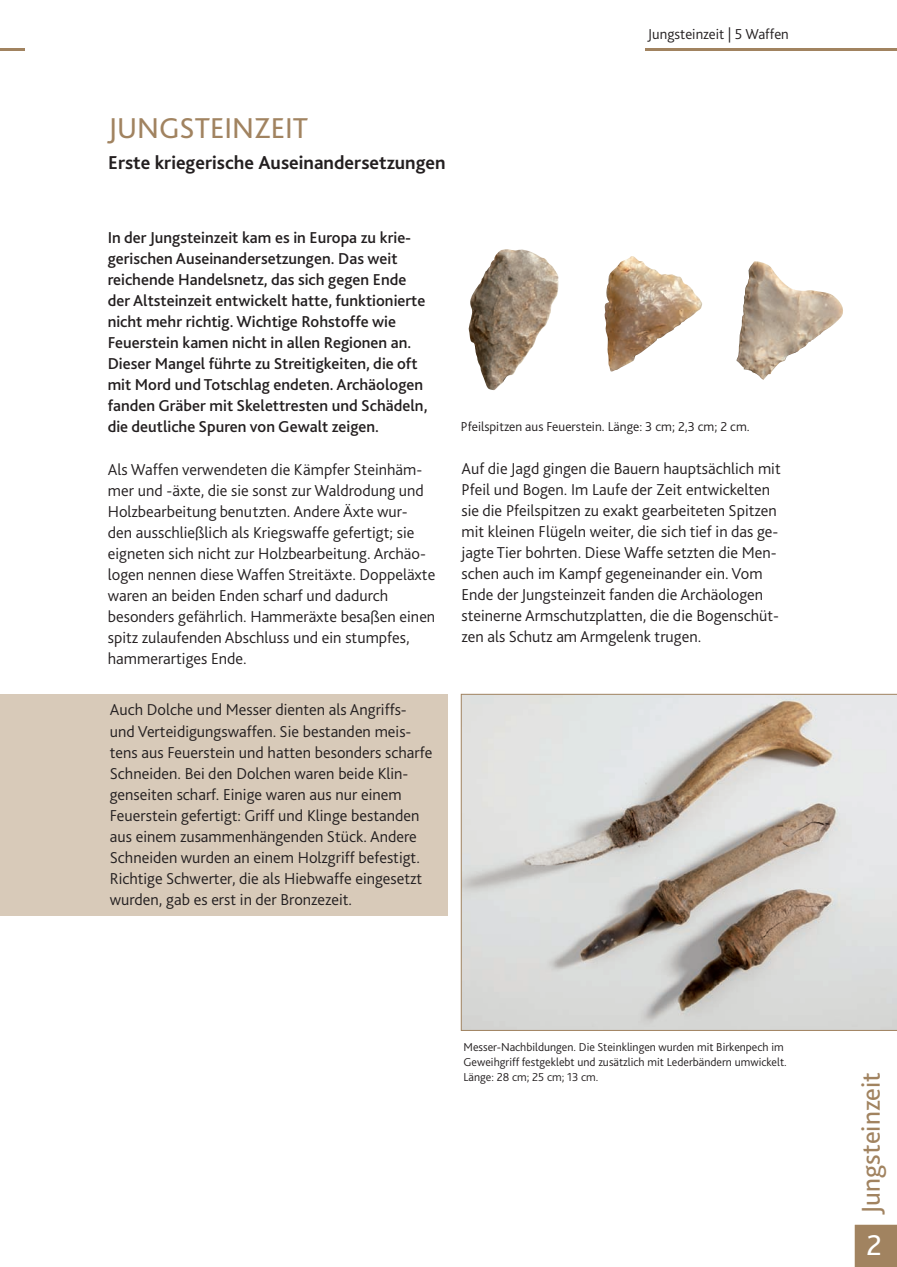
<style>
.page{position:relative;width:897px;height:1267px;background:#fff}
.page>*{position:absolute;margin:0;border:0;box-sizing:border-box;transform-origin:0 0}
.t1{font:30px "Bliss 2";color:#a18360}
.t2{font:30px "Bliss 2";color:#fff}
.t3{font:27px "Bliss 2";color:#a18360}
.t4{font:700 19.5px "Bliss 2";color:#231f20}
.t5{font:300 16.5px/21px "Bliss 2";color:#231f20}
.t6{font:500 16.5px/21px "Bliss 2";color:#231f20}
.t7{font:300 15px "Bliss 2";color:#231f20}
.t8{font:300 13.5px "Bliss 2";color:#231f20}
.t9{font:300 12px/15px "Bliss 2";color:#231f20}
</style>
<div class="page">
<hr style="left:645px;top:48px;width:251px;height:3px;background:#a18360">
<hr style="left:0;top:48px;width:24px;height:3px;background:#a18360">
<div style="left:0;top:694px;width:447px;height:222px;background:#d8cab9"></div>
<img style="left:468px;top:249px;width:287px;height:142px">
<svg style="left:461px;top:694px;width:435px;height:336px;background:#cdcac5"></svg>
<div style="left:854px;top:1224px;width:43px;height:43px;background:#a18360"></div>
<p class="t7" style="left:647px;top:24px;width:142px">Jungsteinzeit | 5 Waffen</p>
<h1 class="t1" style="left:108px;top:110px;width:201px">JUNGSTEINZEIT</h1>
<p class="t4" style="left:108px;top:150px;width:339px">Erste kriegerische Auseinandersetzungen</p>
<p class="t6" style="left:108px;top:226px;width:321px">In der Jungsteinzeit kam es in Europa zu krie&shy;gerischen Auseinandersetzungen. Das weit reichende Handelsnetz, das sich gegen Ende der Altsteinzeit entwickelt hatte, funktionierte nicht mehr richtig. Wichtige Rohstoffe wie Feuerstein kamen nicht in allen Regionen an.<br>Dieser Mangel führte zu Streitigkeiten, die oft mit Mord und Totschlag endeten. Archäologen fanden Gräber mit Skelettresten und Schädeln, die deutliche Spuren von Gewalt zeigen.</p>
<p class="t5" style="left:108px;top:458px;width:329px">Als Waffen verwendeten die Kämpfer Steinhäm&shy;mer und -äxte, die sie sonst zur Waldrodung und Holzbearbeitung benutzten. Andere Äxte wur&shy;den ausschließlich als Kriegswaffe gefertigt; sie eigneten sich nicht zur Holzbearbeitung. Archäo&shy;logen nennen diese Waffen Streitäxte. Doppeläxte waren an beiden Enden scharf und dadurch besonders gefährlich. Hammeräxte besaßen einen spitz zulaufenden Abschluss und ein stumpfes, hammerartiges Ende.</p>
<p class="t5" style="left:110px;top:699px;width:324px">Auch Dolche und Messer dienten als Angriffs&shy;und Verteidigungswaffen. Sie bestanden meis&shy;tens aus Feuerstein und hatten besonders scharfe Schneiden. Bei den Dolchen waren beide Klin&shy;genseiten scharf. Einige waren aus nur einem Feuerstein gefertigt: Griff und Klinge bestanden aus einem zusammenhängenden Stück. Andere Schneiden wurden an einem Holzgriff befestigt.<br>Richtige Schwerter, die als Hiebwaffe eingesetzt wurden, gab es erst in der Bronzezeit.</p>
<p class="t8" style="left:461px;top:418px;width:290px">Pfeilspitzen aus Feuerstein. Länge: 3 cm; 2,3 cm; 2 cm.</p>
<p class="t5" style="left:461px;top:457px;width:321px">Auf die Jagd gingen die Bauern hauptsächlich mit Pfeil und Bogen. Im Laufe der Zeit entwickelten sie die Pfeilspitzen zu exakt gearbeiteten Spitzen mit kleinen Flügeln weiter, die sich tief in das ge&shy;jagte Tier bohrten. Diese Waffe setzten die Men&shy;schen auch im Kampf gegeneinander ein. Vom Ende der Jungsteinzeit fanden die Archäologen steinerne Armschutzplatten, die die Bogenschüt&shy;zen als Schutz am Armgelenk trugen.</p>
<p class="t9" style="left:463px;top:1038px;width:325px">Messer-Nachbildungen. Die Steinklingen wurden mit Birkenpech im<br>Geweihgriff festgeklebt und zusätzlich mit Lederbändern umwickelt.<br>Länge: 28 cm; 25 cm; 13 cm.</p>
<h2 class="t3" style="left:854px;top:1213px;width:143px;rotate:-90deg">Jungsteinzeit</h2>
<h1 class="t2" style="left:866px;top:1226px;width:17px">21</h1>
</div>
